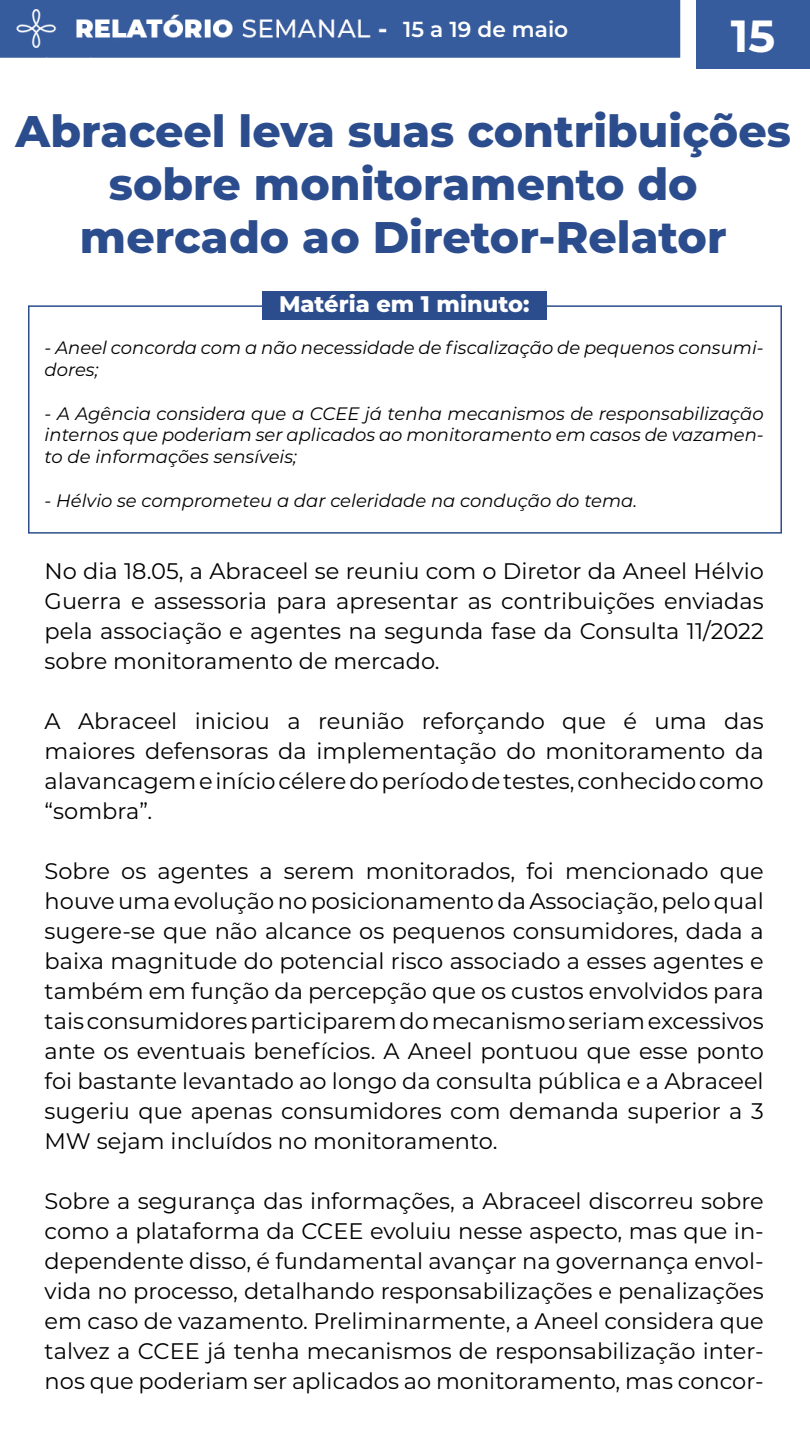
<style>
.page{position:relative;width:810px;height:1440px;background:#fff}
.page>*{position:absolute;margin:0;border:0;box-sizing:border-box;transform-origin:0 0}
.t1{font:700 45px "Montserrat";color:#fff}
.t2{font:800 44.25px/53.1px "Montserrat";color:#2c4d8d;text-align:center}
.t3{font:22.5px/30px "Montserrat";color:#000;text-align:justify}
.t4{font:800 22.5px "Montserrat";color:#fff}
.t5{font:600 21.75px "Montserrat";color:#fff}
.t6{font:italic 18px/21.8px "Montserrat";color:#000}
</style>
<div class="page">
<img style="left:0;top:0;width:810px;height:320px">
<div style="left:28px;top:305px;width:754px;height:229px;border:2px solid #2c4d8d"></div>
<div style="left:262px;top:291px;width:284px;height:28px;background:#2c4d8d"></div>
<p class="t5" style="left:403px;top:14px;width:167px">15 a 19 de maio</p>
<h1 class="t1" style="left:731px;top:4px;width:46px">15</h1>
<h2 class="t2" style="left:16px;top:102px;width:777px">Abraceel leva suas contribuições sobre monitoramento do mercado ao Diretor-Relator</h2>
<p class="t4" style="left:279px;top:288px;width:252px">Matéria em 1 minuto:</p>
<p class="t6" style="left:45px;top:337px;width:721px">- Aneel concorda com a não necessidade de fiscalização de pequenos consumi&shy;dores;</p>
<p class="t6" style="left:45px;top:402px;width:721px;text-align:justify">- A Agência considera que a CCEE já tenha mecanismos de responsabilização internos que poderiam ser aplicados ao monitoramento em casos de vazamen&shy;to de informações sensíveis;</p>
<p class="t6" style="left:45px;top:489px;width:594px">- Hélvio se comprometeu a dar celeridade na condução do tema.</p>
<p class="t3" style="left:45px;top:556px;width:721px">No dia 18.05, a Abraceel se reuniu com o Diretor da Aneel Hélvio Guerra e assessoria para apresentar as contribuições enviadas pela associação e agentes na segunda fase da Consulta 11/2022 sobre monitoramento de mercado.</p>
<p class="t3" style="left:45px;top:706px;width:721px">A Abraceel iniciou a reunião reforçando que é uma das maiores defensoras da implementação do monitoramento da alavancagem e início célere do período de testes, conhecido como “sombra”.</p>
<p class="t3" style="left:45px;top:856px;width:721px">Sobre os agentes a serem monitorados, foi mencionado que houve uma evolução no posicionamento da Associação, pelo qual sugere-se que não alcance os pequenos consumidores, dada a baixa magnitude do potencial risco associado a esses agentes e também em função da percepção que os custos envolvidos para tais consumidores participarem do mecanismo seriam excessivos ante os eventuais benefícios. A Aneel pontuou que esse ponto foi bastante levantado ao longo da consulta pública e a Abraceel sugeriu que apenas consumidores com demanda superior a 3<br>MW sejam incluídos no monitoramento.</p>
<p class="t3" style="left:45px;top:1185px;width:721px">Sobre a segurança das informações, a Abraceel discorreu sobre como a plataforma da CCEE evoluiu nesse aspecto, mas que in&shy;dependente disso, é fundamental avançar na governança envol&shy;vida no processo, detalhando responsabilizações e penalizações em caso de vazamento. Preliminarmente, a Aneel considera que talvez a CCEE já tenha mecanismos de responsabilização inter&shy;nos que poderiam ser aplicados ao monitoramento, mas concor-</p>
</div>
